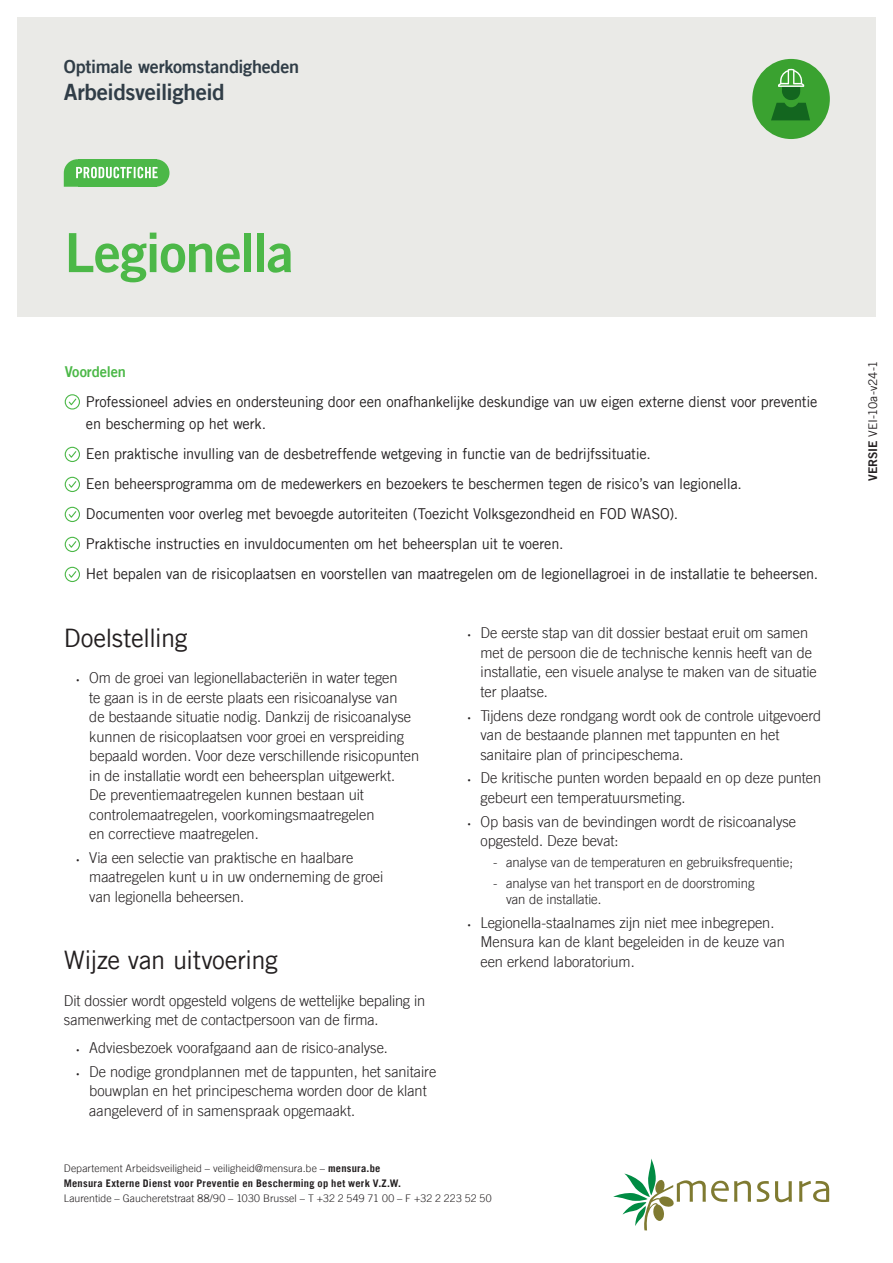
<style>
.page{position:relative;width:893px;height:1263px;background:#fff}
.page>*{position:absolute;margin:0;border:0;box-sizing:border-box;transform-origin:0 0}
.Titel{font:54px "Trade Gothic LT Bold Two";letter-spacing:-.02em;color:#4cb848}
.Subtitel{font:25.5px "Trade Gothic LT";letter-spacing:-.025em;color:#231f20}
.Naam_van_Subafdeling{font:22.5px "Trade Gothic LT Bold Two";letter-spacing:-.02em;color:#303d47}
.Naam_van_afdeling{font:18px "Trade Gothic LT Bold Two";letter-spacing:-.015em;color:#303d47}
.Bodytext{font:300 15px/19.5px "Trade Gothic LT";letter-spacing:-.005em;color:#231f20}
.Intro_lijst{font:15px/22.5px "Trade Gothic LT";letter-spacing:-.01em;color:#231f20}
.Intro_titel{font:15px "Trade Gothic LT Bold Two";letter-spacing:-.005em;color:#4cb848}
.t1{font:300 13.5px/16.5px "Trade Gothic LT";letter-spacing:-.005em;color:#231f20}
.t2{font:12px "Trade Gothic LT";letter-spacing:-.005em;color:#231f20}
.t3{font:700 10.5px/15px "Trade Gothic LT";letter-spacing:.025em;color:#231f20}
.t4{font:300 10.5px "Trade Gothic LT";letter-spacing:.01em;color:#231f20}
.s1{font-family:"Myriad Pro";font-weight:400;font-size:10.5px}
.s2{font-weight:300}
.s3{font-family:"Trade Gothic LT Bold Two"}
</style>
<div class="page">
<div style="left:17px;top:17px;width:859px;height:299px;background:#eaeae7"></div>
<div style="left:752px;top:59px;width:78px;height:80px;background:#3aa230;border-radius:50%"></div>
<svg style="left:771px;top:69px;width:39px;height:51px"></svg>
<svg style="left:757px;top:1181px;width:12px;height:21px"></svg>
<svg style="left:775px;top:1181px;width:17px;height:21px"></svg>
<svg style="left:799px;top:1181px;width:30px;height:21px"></svg>
<svg style="left:613px;top:1158px;width:138px;height:72px"></svg>
<svg style="left:64px;top:394px;width:16px;height:16px"></svg>
<svg style="left:64px;top:446px;width:16px;height:16px"></svg>
<svg style="left:64px;top:476px;width:16px;height:16px"></svg>
<svg style="left:64px;top:506px;width:16px;height:16px"></svg>
<svg style="left:64px;top:536px;width:16px;height:16px"></svg>
<svg style="left:64px;top:566px;width:16px;height:17px"></svg>
<div style="left:142px;top:159px;width:27px;height:28px;background:#4cb848;border-radius:50%"></div>
<svg style="left:64px;top:159px;width:94px;height:28px;background:#6dc469"></svg>
<p class="Naam_van_afdeling" style="left:64px;top:55px;width:237px">Optimale werkomstandigheden</p>
<p class="Naam_van_Subafdeling" style="left:64px;top:78px;width:162px">Arbeidsveiligheid</p>
<p class="Titel" style="left:65px;top:219px;width:231px">Legionella</p>
<p class="Intro_titel" style="left:65px;top:362px;width:63px">Voordelen</p>
<p class="Intro_lijst" style="left:86px;top:390px;width:733px">Professioneel advies en ondersteuning door een onafhankelijke deskundige van uw eigen externe dienst voor preventie en bescherming op het werk.</p>
<p class="Intro_lijst" style="left:86px;top:442px;width:567px">Een praktische invulling van de desbetreffende wetgeving in functie van de bedrijfssituatie.</p>
<p class="Intro_lijst" style="left:86px;top:472px;width:658px">Een beheersprogramma om de medewerkers en bezoekers te beschermen tegen de risico’s van legionella.</p>
<p class="Intro_lijst" style="left:86px;top:502px;width:594px">Documenten voor overleg met bevoegde autoriteiten (Toezicht Volksgezondheid en FOD WASO).</p>
<p class="Intro_lijst" style="left:86px;top:532px;width:479px">Praktische instructies en invuldocumenten om het beheersplan uit te voeren.</p>
<p class="Intro_lijst" style="left:86px;top:562px;width:734px">Het bepalen van de risicoplaatsen en voorstellen van maatregelen om de legionellagroei in de installatie te beheersen.</p>
<p class="Subtitel" style="left:64px;top:622px;width:125px">Doelstelling</p>
<p class="Bodytext" style="left:89px;top:668px;width:331px;text-indent:-13px"><span class="s1">•</span> Om de groei van legionellabacteriën in water tegen<br>te gaan is in de eerste plaats een risicoanalyse van<br>de bestaande situatie nodig. Dankzij de risicoanalyse kunnen de risicoplaatsen voor groei en verspreiding bepaald worden. Voor deze verschillende risicopunten in de installatie wordt een beheersplan uitgewerkt.<br>De preventiemaatregelen kunnen bestaan uit controlemaatregelen, voorkomingsmaatregelen<br>en correctieve maatregelen.</p>
<p class="Bodytext" style="left:89px;top:847px;width:295px;text-indent:-13px"><span class="s1">•</span> Via een selectie van praktische en haalbare maatregelen kunt u in uw onderneming de groei van legionella beheersen.</p>
<p class="Subtitel" style="left:64px;top:945px;width:216px">Wijze van uitvoering</p>
<p class="Bodytext" style="left:64px;top:990px;width:363px">Dit dossier wordt opgesteld volgens de wettelijke bepaling in samenwerking met de contactpersoon van de firma.</p>
<p class="Bodytext" style="left:77px;top:1038px;width:313px"><span class="s1">•</span> Adviesbezoek voorafgaand aan de risico-analyse.</p>
<p class="Bodytext" style="left:89px;top:1061px;width:349px;text-indent:-13px"><span class="s1">•</span> De nodige grondplannen met de tappunten, het sanitaire bouwplan en het principeschema worden door de klant aangeleverd of in samenspraak opgemaakt.</p>
<p class="Bodytext" style="left:480px;top:623px;width:338px;text-indent:-13px"><span class="s1">•</span> De eerste stap van dit dossier bestaat eruit om samen met de persoon die de technische kennis heeft van de installatie, een visuele analyse te maken van de situatie ter plaatse.</p>
<p class="Bodytext" style="left:480px;top:705px;width:342px;text-indent:-13px"><span class="s1">•</span> Tijdens deze rondgang wordt ook de controle uitgevoerd van de bestaande plannen met tappunten en het sanitaire plan of principeschema.</p>
<p class="Bodytext" style="left:480px;top:768px;width:342px;text-indent:-13px"><span class="s1">•</span> De kritische punten worden bepaald en op deze punten gebeurt een temperatuursmeting.</p>
<p class="Bodytext" style="left:480px;top:811px;width:317px;text-indent:-13px"><span class="s1">•</span> Op basis van de bevindingen wordt de risicoanalyse opgesteld. Deze bevat:</p>
<p class="t1" style="left:493px;top:853px;width:301px">- analyse van de temperaturen en gebruiksfrequentie;</p>
<p class="t1" style="left:506px;top:874px;width:250px;text-indent:-13px">- analyse van het transport en de doorstroming van de installatie.</p>
<p class="Bodytext" style="left:480px;top:912px;width:306px;text-indent:-13px"><span class="s1">•</span> Legionella-staalnames zijn niet mee inbegrepen.<br>Mensura kan de klant begeleiden in de keuze van een erkend laboratorium.</p>
<p class="t3" style="left:64px;top:1160px;width:339px"><span class="s2">Departement Arbeidsveiligheid – veiligheid@mensura.be –</span> mensura.be<br>Mensura Externe Dienst voor Preventie en Bescherming op het werk V.Z.W.</p>
<p class="t4" style="left:64px;top:1192px;width:429px">Laurentide – Gaucheretstraat 88/90 – 1030 Brussel – T +32 2 549 71 00 – F +32 2 223 52 50</p>
<p class="t2" style="left:866px;top:480px;width:122px;rotate:-90deg"><span class="s3">VERSIE</span> VEI-10a-v24-1</p>
</div>
